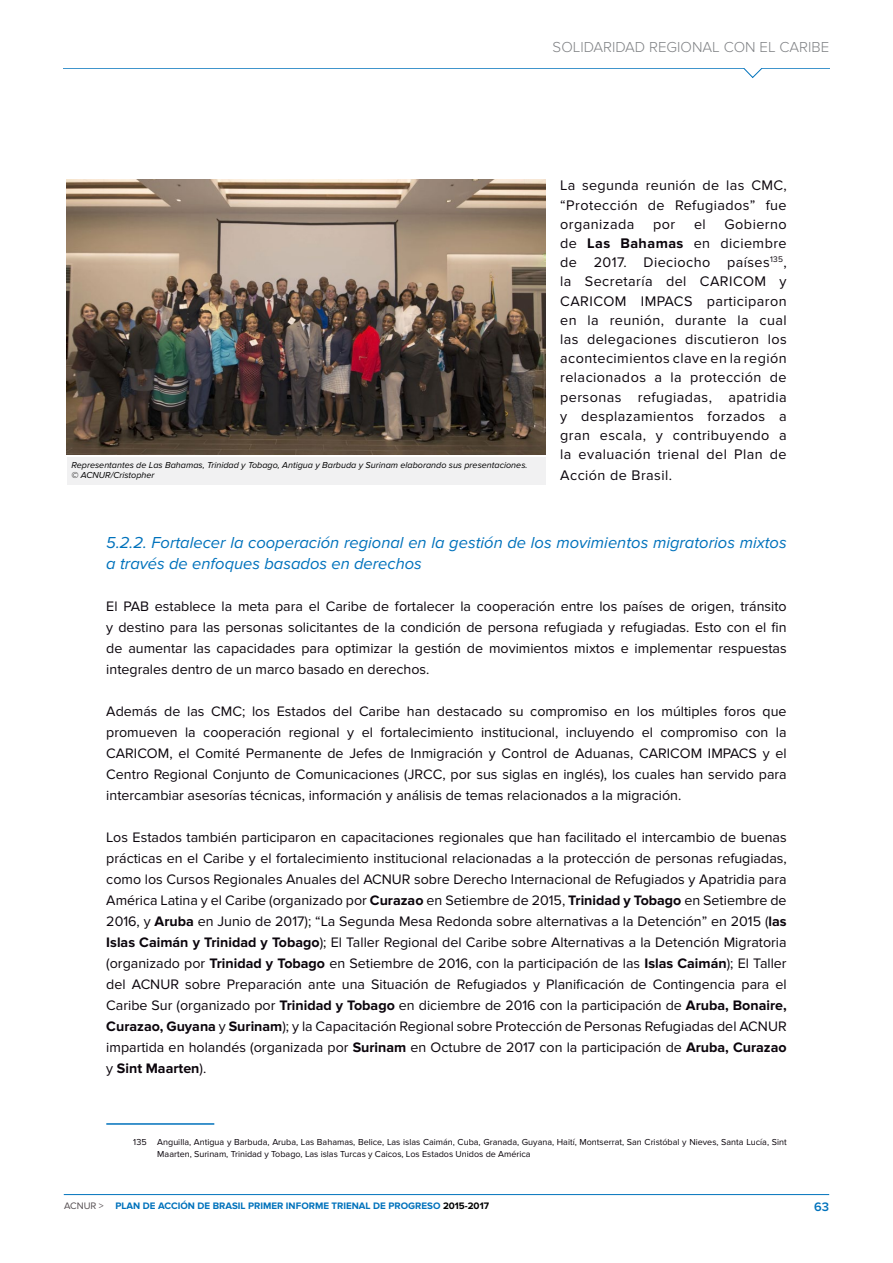
<style>
.page{position:relative;width:893px;height:1263px;background:#fff}
.page>*{position:absolute;margin:0;border:0;box-sizing:border-box;transform-origin:0 0}
.t1{font:italic 16.5px/21px "Proxima Nova";color:#0072bc}
.t2{font:300 15px "Proxima Nova";color:#808285}
.t3{font:14.4px/19.2px "Proxima Nova";letter-spacing:.03em;color:#0b050c;text-align:justify}
.t4{font:14.25px/21px "Proxima Nova";color:#0b050c;text-align:justify}
.t5{font:600 12.75px "Proxima Nova";color:#0072bc}
.t6{font:700 9.75px "Proxima Nova";color:#0072bc}
.t7{font:9px/12px "Proxima Nova";color:#0b050c}
.t8{font:italic 9px/10.5px "Proxima Nova";color:#000}
.s1{font-weight:700}
.s2{font-weight:400;color:#544d50}
.s3{color:#000}
</style>
<div class="page">
<div style="left:67px;top:457px;width:478px;height:28px;background:#f1f1f2"></div>
<svg style="left:64px;top:68px;width:765px;height:10px"></svg>
<hr style="left:64px;top:1194px;width:765px;height:1px;background:#0072bc">
<hr style="left:106px;top:1123px;width:108px;height:2px;background:#0072bc">
<img style="left:67px;top:180px;width:479px;height:274px">
<p class="t2" style="left:553px;top:38px;width:278px">SOLIDARIDAD REGIONAL CON EL CARIBE</p>
<p class="t8" style="left:72px;top:459px;width:457px">Representantes de Las Bahamas, Trinidad y Tobago, Antigua y Barbuda y Surinam elaborando sus presentaciones. © ACNUR/Cristopher</p>
<p class="t3" style="left:560px;top:176px;width:228px">La segunda reunión de las CMC, “Protección de Refugiados” fue organizada</p>
<p class="t3" style="left:560px;top:215px;width:228px;text-indent:164px">Gobierno de <span class="s1">Las Bahamas</span> en diciembre de 2017. Dieciocho países<sup>135</sup>, la Secretaría del CARICOM y CARICOM IMPACS participaron en la reunión, durante la cual las delegaciones discutieron los acontecimientos clave en la región relacionados a la protección de personas refugiadas, apatridia y desplazamientos forzados a gran escala, y contribuyendo a la evaluación trienal del Plan de</p>
<p class="t3" style="left:560px;top:466px;width:113px">Acción de Brasil.</p>
<p class="t3" style="left:653px;top:215px;width:24px">por</p>
<p class="t3" style="left:694px;top:215px;width:13px">el</p>
<p class="t1" style="left:106px;top:532px;width:682px">5.2.2. Fortalecer la cooperación regional en la gestión de los movimientos migratorios mixtos a través de enfoques basados en derechos</p>
<p class="t4" style="left:106px;top:596px;width:682px">El PAB establece la meta para el Caribe de fortalecer la cooperación entre los países de origen, tránsito y destino para las personas solicitantes de la condición de persona refugiada y refugiadas. Esto con el fin de aumentar las capacidades para optimizar la gestión de movimientos mixtos e implementar respuestas integrales dentro de un marco basado en derechos.</p>
<p class="t4" style="left:106px;top:701px;width:682px">Además de las CMC; los Estados del Caribe han destacado su compromiso en los múltiples foros que promueven la cooperación regional y el fortalecimiento institucional, incluyendo el compromiso con la CARICOM, el Comité Permanente de Jefes de Inmigración y Control de Aduanas, CARICOM IMPACS y el Centro Regional Conjunto de Comunicaciones (JRCC, por sus siglas en inglés), los cuales han servido para intercambiar asesorías técnicas, información y análisis de temas relacionados a la migración.</p>
<p class="t4" style="left:106px;top:827px;width:682px">Los Estados también participaron en capacitaciones regionales que han facilitado el intercambio de buenas prácticas en el Caribe y el fortalecimiento institucional relacionadas a la protección de personas refugiadas, como los Cursos Regionales Anuales del ACNUR sobre Derecho Internacional de Refugiados y Apatridia para América Latina y el Caribe (organizado por <span class="s1">Curazao</span> en Setiembre de 2015, <span class="s1">Trinidad y Tobago</span> en Setiembre de 2016, y <span class="s1">Aruba</span> en Junio de 2017); “La Segunda Mesa Redonda sobre alternativas a la Detención” en 2015 (<span class="s1">las Islas Caimán y Trinidad y Tobago</span>); El Taller Regional del Caribe sobre Alternativas a la Detención Migratoria (organizado por <span class="s1">Trinidad y Tobago</span> en Setiembre de 2016, con la participación de las <span class="s1">Islas Caimán</span>); El Taller del ACNUR sobre Preparación ante una Situación de Refugiados y Planificación de Contingencia para el Caribe Sur (organizado por <span class="s1">Trinidad y Tobago</span> en diciembre de 2016 con la participación de <span class="s1">Aruba, Bonaire, Curazao, Guyana</span> y <span class="s1">Surinam</span>); y la Capacitación Regional sobre Protección de Personas Refugiadas del ACNUR impartida en holandés (organizada por <span class="s1">Surinam</span> en Octubre de 2017 con la participación de <span class="s1">Aruba, Curazao </span>y <span class="s1">Sint Maarten</span>).</p>
<p class="t7" style="left:157px;top:1136px;width:631px;text-indent:-24px">135 Anguilla, Antigua y Barbuda, Aruba, Las Bahamas, Belice, Las islas Caimán, Cuba, Granada, Guyana, Haití, Montserrat, San Cristóbal y Nieves, Santa Lucía, Sint<br>Maarten, Surinam, Trinidad y Tobago, Las islas Turcas y Caicos, Los Estados Unidos de América</p>
<p class="t6" style="left:64px;top:1200px;width:426px"><span class="s2">ACNUR &gt;</span> PLAN DE ACCIÓN DE BRASIL PRIMER INFORME TRIENAL DE PROGRESO <span class="s3">2015-2017</span></p>
<p class="t5" style="left:814px;top:1200px;width:16px">63</p>
</div>
